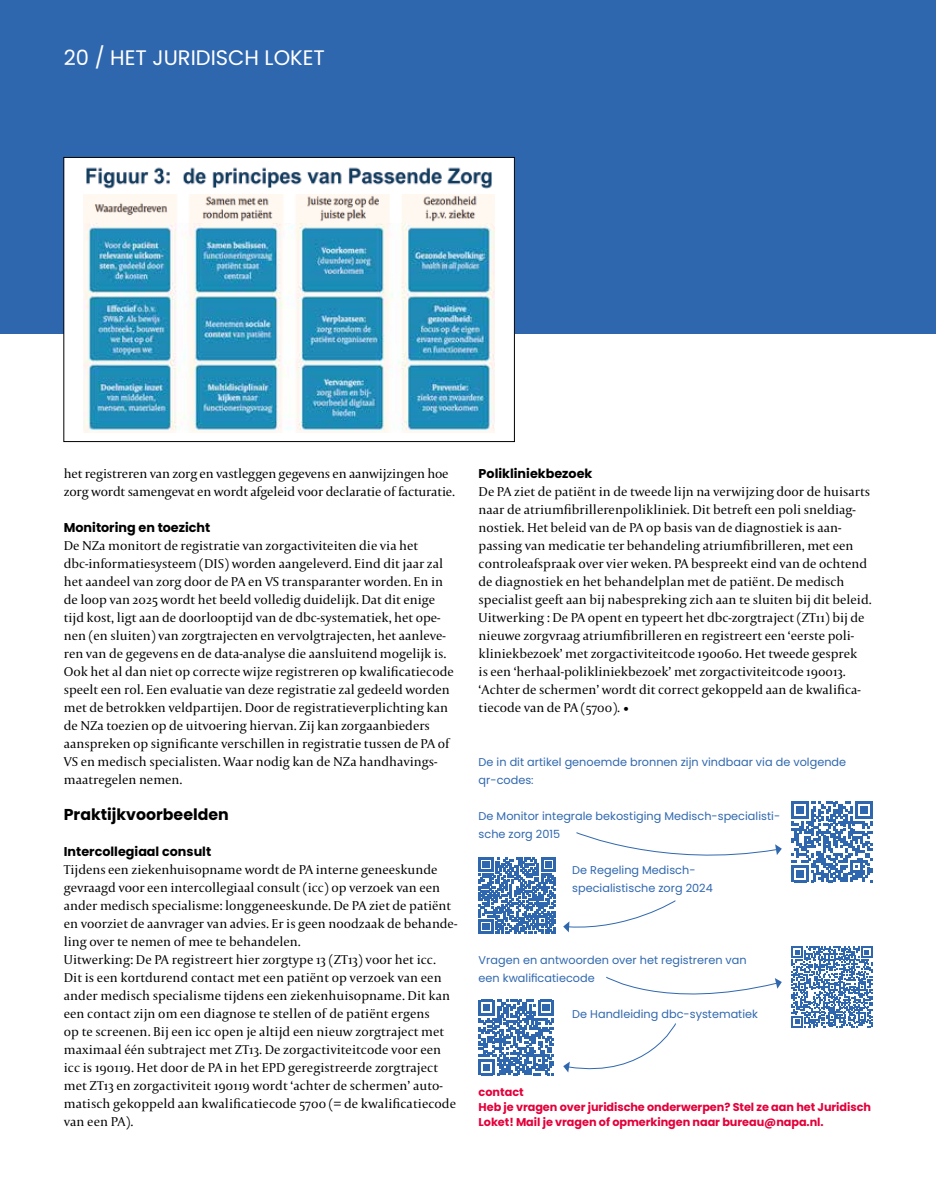
<style>
.page{position:relative;width:936px;height:1191px;background:#fff}
.page>*{position:absolute;margin:0;border:0;box-sizing:border-box;transform-origin:0 0}
.t1{font:21px "Poppins";color:#fff}
.t2{font:700 15.75px "Poppins";color:#000}
.t3{font:13.5px/18px "Capitolium 2";color:#000}
.t4{font:700 12.75px "Poppins";color:#000}
.t5{font:11.25px/18px "Poppins";color:#2f67af}
.t6{font:700 11.25px/15px "Poppins";letter-spacing:-.005em;color:#e4003a}
</style>
<div class="page">
<div style="left:0;top:0;width:935px;height:334px;background:#2f67af"></div>
<div style="left:64px;top:157px;width:450px;height:284px;background:#fff"></div>
<div style="left:63px;top:157px;width:451px;height:285px;border:1px solid #000"></div>
<img style="left:86px;top:167px;width:406px;height:22px">
<svg style="left:791px;top:801px;width:81px;height:81px"></svg>
<svg style="left:478px;top:857px;width:77px;height:77px"></svg>
<svg style="left:791px;top:946px;width:81px;height:81px"></svg>
<svg style="left:478px;top:999px;width:76px;height:76px"></svg>
<svg style="left:576px;top:832px;width:205px;height:24px"></svg>
<svg style="left:606px;top:976px;width:175px;height:19px"></svg>
<svg style="left:563px;top:900px;width:113px;height:32px"></svg>
<svg style="left:563px;top:1023px;width:113px;height:50px"></svg>
<img style="left:83px;top:194px;width:412px;height:239px">
<h1 class="t1" style="left:64px;top:45px;width:262px">20 / HET JURIDISCH LOKET</h1>
<p class="t3" style="left:64px;top:464px;width:393px">het registreren van zorg en vastleggen gegevens en aanwijzingen hoe zorg wordt samengevat en wordt afgeleid voor declaratie of facturatie.</p>
<p class="t4" style="left:64px;top:520px;width:148px">Monitoring en toezicht</p>
<p class="t3" style="left:64px;top:536px;width:391px">De NZa monitort de registratie van zorgactiviteiten die via het dbc-informatiesysteem (DIS) worden aangeleverd. Eind dit jaar zal het aandeel van zorg door de PA en VS transparanter worden. En in de loop van 2025 wordt het beeld volledig duidelijk. Dat dit enige tijd kost, ligt aan de doorlooptijd van de dbc-systematiek, het ope&shy;nen (en sluiten) van zorgtrajecten en vervolgtrajecten, het aanleve&shy;ren van de gegevens en de data-analyse die aansluitend mogelijk is.<br>Ook het al dan niet op correcte wijze registreren op kwalificatiecode speelt een rol. Een evaluatie van deze registratie zal gedeeld worden met de betrokken veldpartijen. Door de registratieverplichting kan de NZa toezien op de uitvoering hiervan. Zij kan zorgaanbieders aanspreken op significante verschillen in registratie tussen de PA of VS en medisch specialisten. Waar nodig kan de NZa handhavings&shy;maatregelen nemen.</p>
<p class="t2" style="left:64px;top:805px;width:166px">Praktijkvoorbeelden</p>
<p class="t4" style="left:64px;top:844px;width:149px">Intercollegiaal consult</p>
<p class="t3" style="left:64px;top:860px;width:395px">Tijdens een ziekenhuisopname wordt de PA interne geneeskunde gevraagd voor een intercollegiaal consult (icc) op verzoek van een ander medisch specialisme: longgeneeskunde. De PA ziet de patiënt en voorziet de aanvrager van advies. Er is geen noodzaak de behande&shy;ling over te nemen of mee te behandelen.<br>Uitwerking: De PA registreert hier zorgtype 13 (ZT13) voor het icc.<br>Dit is een kortdurend contact met een patiënt op verzoek van een ander medisch specialisme tijdens een ziekenhuisopname. Dit kan een contact zijn om een diagnose te stellen of de patiënt ergens<br>op te screenen. Bij een icc open je altijd een nieuw zorgtraject met maximaal één subtraject met ZT13. De zorgactiviteitcode voor een icc is 190119. Het door de PA in het EPD geregistreerde zorgtraject met ZT13 en zorgactiviteit 190119 wordt ‘achter de schermen’ auto&shy;matisch gekoppeld aan kwalificatiecode 5700 (= de kwalificatiecode van een PA).</p>
<p class="t4" style="left:478px;top:466px;width:115px">Polikliniekbezoek</p>
<p class="t3" style="left:478px;top:482px;width:394px">De PA ziet de patiënt in de tweede lijn na verwijzing door de huisarts naar de atriumfibrillerenpolikliniek. Dit betreft een poli sneldiag&shy;nostiek. Het beleid van de PA op basis van de diagnostiek is aan&shy;passing van medicatie ter behandeling atriumfibrilleren, met een controleafspraak over vier weken. PA bespreekt eind van de ochtend de diagnostiek en het behandelplan met de patiënt. De medisch specialist geeft aan bij nabespreking zich aan te sluiten bij dit beleid.<br>Uitwerking : De PA opent en typeert het dbc-zorgtraject (ZT11) bij de nieuwe zorgvraag atriumfibrilleren en registreert een ‘eerste poli&shy;kliniekbezoek’ met zorgactiviteitcode 190060. Het tweede gesprek<br>is een ‘herhaal-polikliniekbezoek’ met zorgactiviteitcode 190013. ‘Achter de schermen’ wordt dit correct gekoppeld aan de kwalifica&shy;tiecode van de PA (5700). •</p>
<p class="t5" style="left:478px;top:753px;width:369px">De in dit artikel genoemde bronnen zijn vindbaar via de volgende qr-codes:</p>
<p class="t5" style="left:478px;top:807px;width:303px">De Monitor integrale bekostiging Medisch-specialisti&shy;sche zorg 2015</p>
<p class="t5" style="left:572px;top:861px;width:142px">De Regeling Medisch&shy;specialistische zorg 2024</p>
<p class="t5" style="left:478px;top:951px;width:269px">Vragen en antwoorden over het registreren van een kwalificatiecode</p>
<p class="t5" style="left:572px;top:1005px;width:187px">De Handleiding dbc-systematiek</p>
<p class="t6" style="left:478px;top:1084px;width:394px">contact<br>Heb je vragen over juridische onderwerpen? Stel ze aan het Juridisch<br>Loket! Mail je vragen of opmerkingen naar bureau@napa.nl.</p>
</div>
